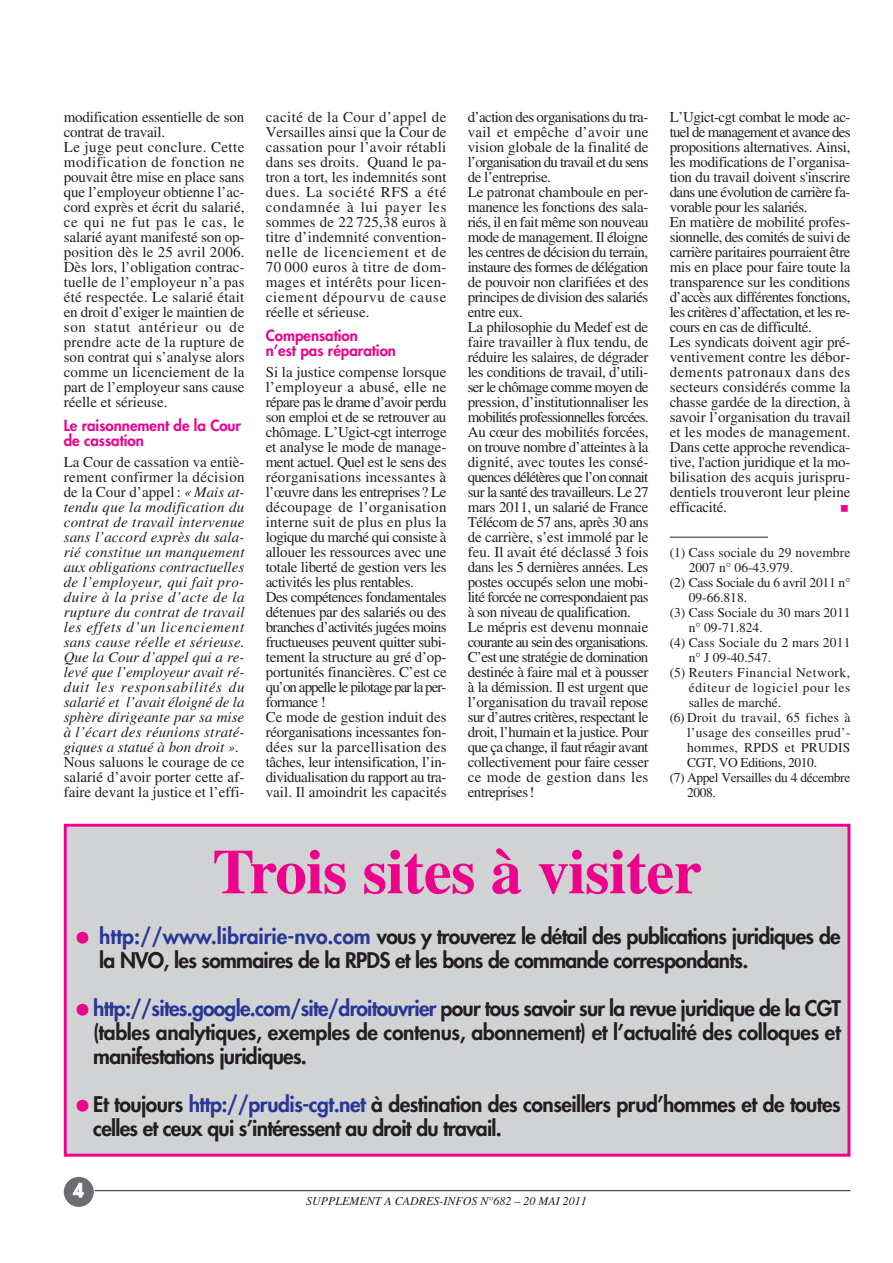
<style>
.page{position:relative;width:893px;height:1263px;background:#fff}
.page>*{position:absolute;margin:0;border:0;box-sizing:border-box;transform-origin:0 0}
.t1{font:700 63px "Times";letter-spacing:-.01em;color:#ed028c}
.t2{font:800 21px/24px "Futura";letter-spacing:-.035em;color:#231f20}
.t3{font:800 18px "Futura";color:#fff}
.t4{font:15px/15px "Times";letter-spacing:-.02em;color:#231f20}
.t5{font:italic 15px/15px "Times";color:#231f20;text-align:justify}
.t6{font:15px/15px "Times";color:#231f20}
.t7{font:800 15px/15px "Futura";color:#ed028c}
.t8{font:13.5px "Times";letter-spacing:.01em;color:#231f20}
.t9{font:13.5px "Times";letter-spacing:-.03em;color:#231f20}
.t10{font:13.5px "Times";letter-spacing:-.02em;color:#231f20}
.t11{font:13.5px "Times";letter-spacing:.04em;color:#231f20}
.t12{font:13.5px "Times";letter-spacing:.05em;color:#231f20}
.t13{font:italic 12px "Times";color:#231f20}
.s1{font-style:normal}
.s2{color:#293795}
</style>
<div class="page">
<hr style="left:95px;top:1190px;width:755px;height:1px;background:#231f20">
<div style="left:64px;top:1177px;width:30px;height:30px;background:#6c6d70;border-radius:50%"></div>
<div style="left:67px;top:827px;width:780px;height:327px;background:#d1d2d4"></div>
<div style="left:64px;top:824px;width:786px;height:333px;border:3px solid #ed028c"></div>
<hr style="left:670px;top:537px;width:98px;height:1px;background:#231f20">
<p class="t6" style="left:64px;top:111px;width:182px">modification essentielle de son contrat de travail.<br>Le juge peut conclure. Cette modification de fonction ne pouvait être mise en place sans que l’employeur obtienne l’ac&shy;cord exprès et écrit du salarié, ce qui ne fut pas le cas, le salarié ayant manifesté son op&shy;position dès le 25 avril 2006.<br>Dès lors, l’obligation contrac&shy;tuelle de l’employeur n’a pas été respectée. Le salarié était en droit d’exiger le maintien de son statut antérieur ou de prendre acte de la rupture de son contrat qui s’analyse alors comme un licenciement de la part de l’employeur sans cause réelle et sérieuse.</p>
<p class="t7" style="left:64px;top:420px;width:179px">Le raisonnement de la Cour de cassation</p>
<p class="t5" style="left:64px;top:456px;width:182px"><span class="s1">La Cour de cassation va entiè&shy;rement confirmer la décision de la Cour d’appel :</span> « Mais at&shy;tendu que la modification du contrat de travail intervenue sans l’accord exprès du sala&shy;rié constitue un manquement aux obligations contractuelles de l’employeur, qui fait pro&shy;duire à la prise d’acte de la rupture du contrat de travail les effets d’un licenciement sans cause réelle et sérieuse.<br>Que la Cour d’appel qui a re&shy;levé que l’employeur avait ré&shy;duit les responsabilités du salarié et l’avait éloigné de la sphère dirigeante par sa mise à l’écart des réunions straté&shy;giques a statué à bon droit ».</p>
<p class="t4" style="left:64px;top:756px;width:182px;text-align:justify">Nous saluons le courage de ce salarié d’avoir porter cette af&shy;faire devant la justice et l’effi-</p>
<p class="t4" style="left:266px;top:111px;width:182px;text-align:justify">cacité de la Cour d’appel de Versailles ainsi que la Cour de cassation pour l’avoir rétabli dans ses droits. Quand le pa&shy;tron a tort, les indemnités sont dues. La société RFS a été condamnée à lui payer les sommes de 22 725,38 euros à titre d’indemnité convention&shy;nelle de licenciement et de 70 000 euros à titre de dom&shy;mages et intérêts pour licen&shy;ciement dépourvu de cause réelle et sérieuse.</p>
<p class="t7" style="left:266px;top:330px;width:132px">Compensation<br>n’est pas réparation</p>
<p class="t4" style="left:266px;top:366px;width:182px">Si la justice compense lorsque l’employeur a abusé, elle ne répare pas le drame d’avoir perdu son emploi et de se retrouver au chômage. L’Ugict-cgt interroge et analyse le mode de manage&shy;ment actuel. Quel est le sens des réorganisations incessantes à l’œuvre dans les entreprises? Le découpage de l’organisation interne suit de plus en plus la logique du marché qui consiste à allouer les ressources avec une totale liberté de gestion vers les activités les plus rentables.<br>Des compétences fondamentales détenues par des salariés ou des branches d’activités jugées moins fructueuses peuvent quitter subi&shy;tement la structure au gré d’op&shy;portunités financières. C’est ce qu’on appelle le pilotage par la per&shy;formance !<br>Ce mode de gestion induit des réorganisations incessantes fon&shy;dées sur la parcellisation des tâches, leur intensification, l’in&shy;dividualisation du rapport au tra&shy;vail. Il amoindrit les capacités</p>
<p class="t4" style="left:468px;top:111px;width:182px">d’action des organisations du tra&shy;vail et empêche d’avoir une vision globale de la finalité de l’organisation du travail et du sens de l’entreprise.<br>Le patronat chamboule en per&shy;manence les fonctions des sala&shy;riés, il en fait même son nouveau mode de management. Il éloigne les centres de décision du terrain, instaure des formes de délégation de pouvoir non clarifiées et des principes de division des salariés entre eux.<br>La philosophie du Medef est de faire travailler à flux tendu, de réduire les salaires, de dégrader les conditions de travail, d’utili&shy;ser le chômage comme moyen de pression, d’institutionnaliser les mobilités professionnelles forcées.<br>Au cœur des mobilités forcées, on trouve nombre d’atteintes à la dignité, avec toutes les consé&shy;quences délétères que l’on connait sur la santé des travailleurs. Le 27 mars 2011, un salarié de France<br>Télécom de 57 ans, après 30 ans de carrière, s’est immolé par le feu. Il avait été déclassé 3 fois dans les 5 dernières années. Les postes occupés selon une mobi&shy;lité forcée ne correspondaient pas à son niveau de qualification.<br>Le mépris est devenu monnaie courante au sein des organisations.<br>C’est une stratégie de domination destinée à faire mal et à pousser à la démission. Il est urgent que l’organisation du travail repose sur d’autres critères, respectant le droit, l’humain et la justice. Pour que ça change, il faut réagir avant collectivement pour faire cesser ce mode de gestion dans les entreprises!</p>
<p class="t4" style="left:670px;top:111px;width:182px">L’Ugict-cgt combat le mode ac&shy;tuel de management et avance des propositions alternatives. Ainsi, les modifications de l’organisa&shy;tion du travail doivent s'inscrire dans une évolution de carrière fa&shy;vorable pour les salariés.<br>En matière de mobilité profes&shy;sionnelle, des comités de suivi de carrière paritaires pourraient être mis en place pour faire toute la transparence sur les conditions d’accès aux différentes fonctions, les critères d’affectation, et les re&shy;cours en cas de difficulté.<br>Les syndicats doivent agir pré&shy;ventivement contre les débor&shy;dements patronaux dans des secteurs considérés comme la chasse gardée de la direction, à savoir l’organisation du travail et les modes de management.<br>Dans cette approche revendica&shy;tive, l'action juridique et la mo&shy;bilisation des acquis jurispru&shy;dentiels trouveront leur pleine efficacité.</p>
<p class="t8" style="left:670px;top:547px;width:182px">(1) Cass sociale du 29 novembre</p>
<p class="t8" style="left:689px;top:562px;width:106px">2007 n° 06-43.979.</p>
<p class="t10" style="left:670px;top:577px;width:182px">(2) Cass Sociale du 6 avril 2011 n°</p>
<p class="t8" style="left:689px;top:592px;width:60px">09-66.818.</p>
<p class="t8" style="left:670px;top:607px;width:182px">(3) Cass Sociale du 30 mars 2011</p>
<p class="t8" style="left:689px;top:622px;width:76px">n° 09-71.824.</p>
<p class="t8" style="left:670px;top:637px;width:182px">(4) Cass Sociale du 2 mars 2011</p>
<p class="t8" style="left:689px;top:652px;width:84px">n° J 09-40.547.</p>
<p class="t11" style="left:670px;top:667px;width:182px">(5) Reuters Financial Network,</p>
<p class="t12" style="left:689px;top:682px;width:163px">éditeur de logiciel pour les</p>
<p class="t8" style="left:689px;top:697px;width:94px">salles de marché.</p>
<p class="t8" style="left:670px;top:712px;width:182px">(6) Droit du travail, 65 fiches à</p>
<p class="t8" style="left:687px;top:727px;width:165px">l’usage des conseilles prud’-</p>
<p class="t8" style="left:687px;top:742px;width:165px">hommes, RPDS et PRUDIS</p>
<p class="t9" style="left:687px;top:757px;width:131px">CGT, VO Editions, 2010.</p>
<p class="t9" style="left:670px;top:772px;width:182px">(7) Appel Versailles du 4 décembre</p>
<p class="t8" style="left:687px;top:787px;width:30px">2008.</p>
<h1 class="t1" style="left:212px;top:851px;width:491px">Trois sites à visiter</h1>
<h2 class="t2" style="left:99px;top:926px;width:743px"><span class="s2">http://www.librairie-nvo.com</span> vous y trouverez le détail des publications juridiques de la NVO, les sommaires de la RPDS et les bons de commande correspondants.</h2>
<h2 class="t2" style="left:93px;top:998px;width:749px;text-align:justify"><span class="s2">http://sites.google.com/site/droitouvrier</span> pour tous savoir sur la revue juridique de la CGT (tables analytiques, exemples de contenus, abonnement) et l’actualité des colloques et manifestations juridiques.</h2>
<h2 class="t2" style="left:93px;top:1094px;width:749px">Et toujours <span class="s2">http://prudis-cgt.net</span> à destination des conseillers prud’hommes et de toutes celles et ceux qui s’intéressent au droit du travail.</h2>
<p class="t3" style="left:73px;top:1182px;width:12px">4</p>
<p class="t13" style="left:306px;top:1197px;width:282px">SUPPLEMENT A CADRES-INFOS N°682 – 20 MAI 2011</p>
</div>
